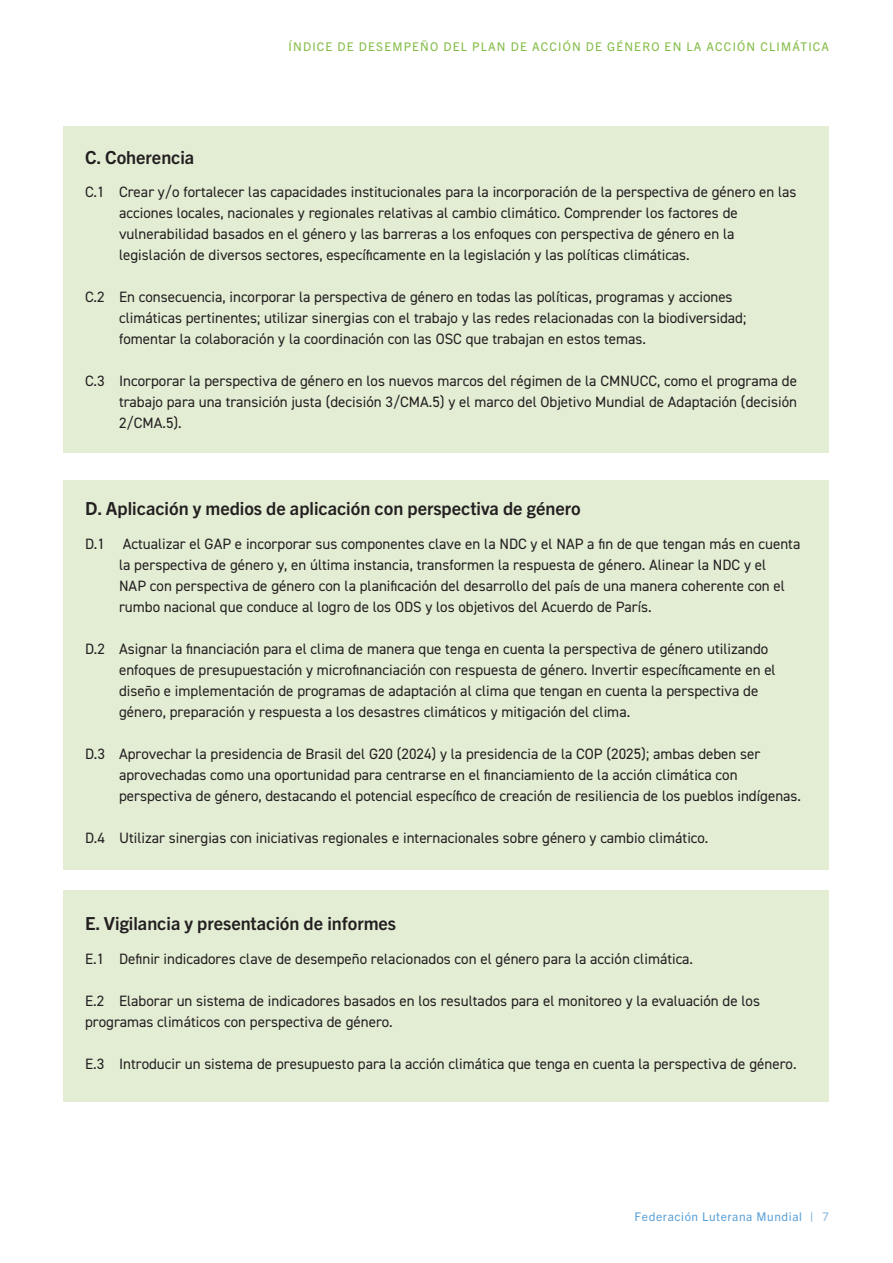
<style>
.page{position:relative;width:893px;height:1263px;background:#fff}
.page>*{position:absolute;margin:0;border:0;box-sizing:border-box;transform-origin:0 0}
.t1{font:700 18px "Trade Gothic Next LT Pro";color:#231f20}
.LWF_Text_Regular{font:15px/21px "DIN2014";color:#231f20}
.t2{font:12px "Trade Gothic Next LT Pro";letter-spacing:.1em;color:#84bc47}
.t3{font:12px "Trade Gothic Next LT Pro";letter-spacing:.05em;color:#589fd6}
.s1{color:#8ab6e1}
</style>
<div class="page">
<div style="left:64px;top:126px;width:765px;height:326px;background:#e3edd4"></div>
<div style="left:64px;top:480px;width:765px;height:390px;background:#e3edd4"></div>
<div style="left:64px;top:890px;width:765px;height:211px;background:#e3edd4"></div>
<p class="t2" style="left:289px;top:38px;width:542px">ÍNDICE DE DESEMPEÑO DEL PLAN DE ACCIÓN DE GÉNERO EN LA ACCIÓN CLIMÁTICA</p>
<p class="t1" style="left:85px;top:145px;width:111px">C. Coherencia</p>
<p class="LWF_Text_Regular" style="left:119px;top:181px;width:679px;text-indent:-34px">C.1 Crear y/o fortalecer las capacidades institucionales para la incorporación de la perspectiva de género en las acciones locales, nacionales y regionales relativas al cambio climático. Comprender los factores de vulnerabilidad basados en el género y las barreras a los enfoques con perspectiva de género en la legislación de diversos sectores, específicamente en la legislación y las políticas climáticas.</p>
<p class="LWF_Text_Regular" style="left:119px;top:286px;width:629px;text-indent:-34px">C.2 En consecuencia, incorporar la perspectiva de género en todas las políticas, programas y acciones climáticas pertinentes; utilizar sinergias con el trabajo y las redes relacionadas con la biodiversidad; fomentar la colaboración y la coordinación con las OSC que trabajan en estos temas.</p>
<p class="LWF_Text_Regular" style="left:119px;top:370px;width:679px;text-align:justify;text-indent:-34px">C.3 Incorporar la perspectiva de género en los nuevos marcos del régimen de la CMNUCC, como el programa de trabajo para una transición justa (decisión 3/CMA.5) y el marco del Objetivo Mundial de Adaptación (decisión 2/CMA.5).</p>
<p class="t1" style="left:85px;top:496px;width:497px">D. Aplicación y medios de aplicación con perspectiva de género</p>
<p class="LWF_Text_Regular" style="left:119px;top:533px;width:683px;text-indent:-34px">D.1 Actualizar el GAP e incorporar sus componentes clave en la NDC y el NAP a fin de que tengan más en cuenta la perspectiva de género y, en última instancia, transformen la respuesta de género. Alinear la NDC y el<br>NAP con perspectiva de género con la planificación del desarrollo del país de una manera coherente con el rumbo nacional que conduce al logro de los ODS y los objetivos del Acuerdo de París.</p>
<p class="LWF_Text_Regular" style="left:119px;top:638px;width:658px;text-indent:-34px">D.2 Asignar la financiación para el clima de manera que tenga en cuenta la perspectiva de género utilizando enfoques de presupuestación y microfinanciación con respuesta de género. Invertir específicamente en el diseño e implementación de programas de adaptación al clima que tengan en cuenta la perspectiva de género, preparación y respuesta a los desastres climáticos y mitigación del clima.</p>
<p class="LWF_Text_Regular" style="left:119px;top:743px;width:683px;text-indent:-34px">D.3 Aprovechar la presidencia de Brasil del G20 (2024) y la presidencia de la COP (2025); ambas deben ser aprovechadas como una oportunidad para centrarse en el financiamiento de la acción climática con perspectiva de género, destacando el potencial específico de creación de resiliencia de los pueblos indígenas.</p>
<p class="LWF_Text_Regular" style="left:85px;top:827px;width:625px">D.4 Utilizar sinergias con iniciativas regionales e internacionales sobre género y cambio climático.</p>
<p class="t1" style="left:85px;top:911px;width:313px">E. Vigilancia y presentación de informes</p>
<p class="LWF_Text_Regular" style="left:85px;top:948px;width:610px">E.1 Definir indicadores clave de desempeño relacionados con el género para la acción climática.</p>
<p class="LWF_Text_Regular" style="left:85px;top:990px;width:676px">E.2 Elaborar un sistema de indicadores basados en los resultados para el monitoreo y la evaluación de los programas climáticos con perspectiva de género.</p>
<p class="LWF_Text_Regular" style="left:85px;top:1053px;width:713px">E.3 Introducir un sistema de presupuesto para la acción climática que tenga en cuenta la perspectiva de género.</p>
<p class="t3" style="left:635px;top:1208px;width:196px">Federación Luterana Mundial | <span class="s1">7</span></p>
</div>
